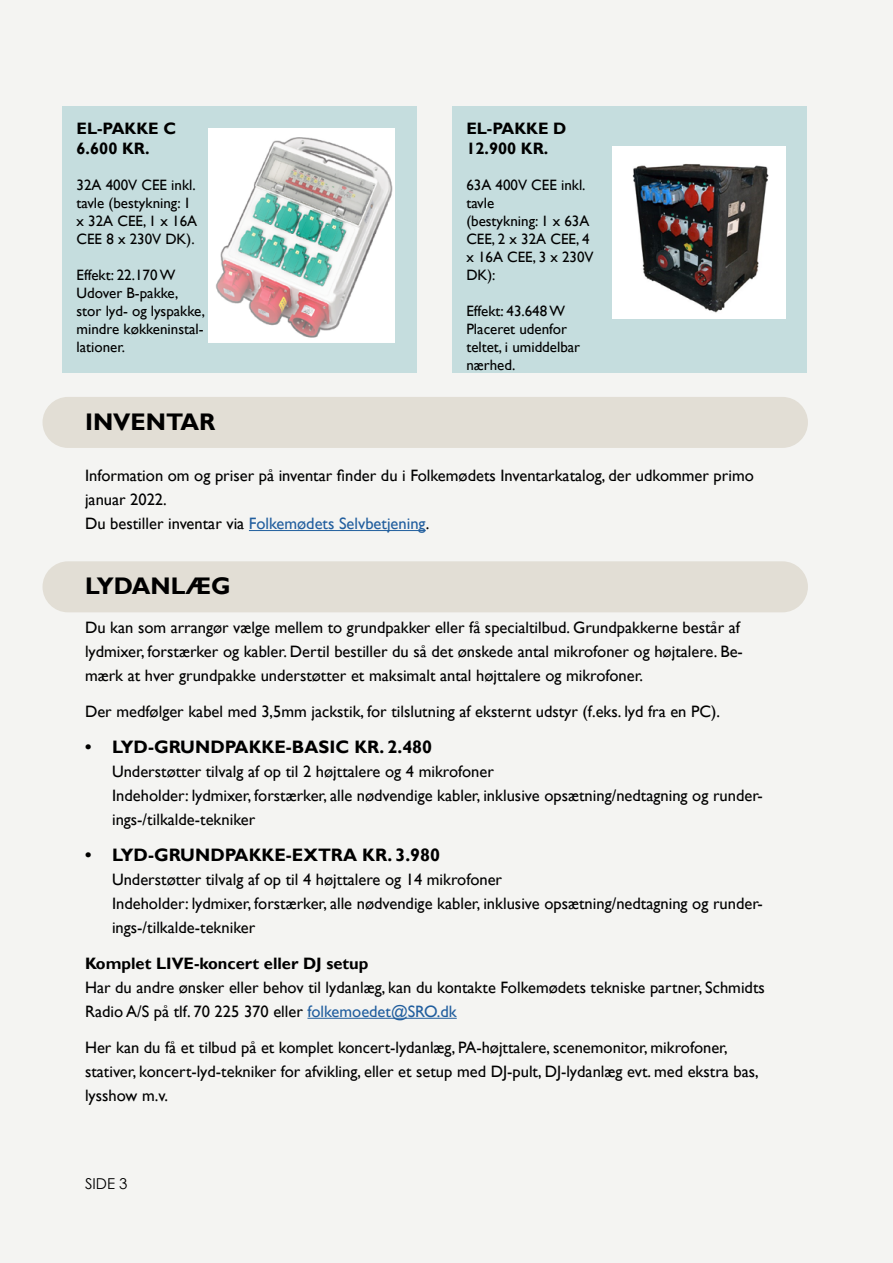
<style>
.page{position:relative;width:893px;height:1263px;background:#f4f4f2}
.page>*{position:absolute;margin:0;border:0;box-sizing:border-box;transform-origin:0 0}
.t1{font:700 24px "Gill Sans";color:#000}
.t2{font:700 18px "Gill Sans";color:#000}
.t3{font:16.5px/24px "Gill Sans";color:#000}
.t4{font:700 16.5px/19.8px "Gill Sans";color:#000}
.t5{font:15px/18px "Gill Sans";color:#000}
.t6{font:15px "Century Gothic";color:#000}
.s1{color:#215e9e}
</style>
<div class="page">
<div style="left:43px;top:561px;width:765px;height:51px;background:#e2ded5;border-radius:26px"></div>
<hr style="left:307px;top:1018px;width:150px;height:1px;background:#215e9e">
<div style="left:43px;top:397px;width:765px;height:51px;background:#e2ded5;border-radius:26px"></div>
<hr style="left:249px;top:530px;width:177px;height:1px;background:#215e9e">
<div style="left:452px;top:106px;width:354px;height:267px;background:#c5ddde"></div>
<div style="left:62px;top:106px;width:355px;height:267px;background:#c5ddde"></div>
<img style="left:208px;top:128px;width:187px;height:214px">
<img style="left:613px;top:146px;width:172px;height:173px">
<p class="t4" style="left:77px;top:119px;width:101px">EL-PAKKE C<br>6.600 KR.</p>
<p class="t5" style="left:77px;top:176px;width:122px">32A 400V CEE inkl. tavle (bestykning: 1 x 32A CEE, 1 x 16A<br>CEE 8 x 230V DK).</p>
<p class="t5" style="left:77px;top:266px;width:130px">Effekt: 22.170 W<br>Udover B-pakke, stor lyd- og lyspakke, mindre køkkeninstal&shy;lationer.</p>
<p class="t4" style="left:466px;top:119px;width:102px">EL-PAKKE D<br>12.900 KR.</p>
<p class="t5" style="left:466px;top:176px;width:129px">63A 400V CEE inkl. tavle<br>(bestykning: 1 x 63A<br>CEE, 2 x 32A CEE, 4 x 16A CEE, 3 x 230V<br>DK):</p>
<p class="t5" style="left:466px;top:302px;width:115px">Effekt: 43.648 W<br>Placeret udenfor teltet, i umiddelbar nærhed.</p>
<h1 class="t1" style="left:85px;top:407px;width:132px">INVENTAR</h1>
<p class="t3" style="left:85px;top:464px;width:670px">Information om og priser på inventar finder du i Folkemødets Inventarkatalog, der udkommer primo januar 2022.<br>Du bestiller inventar via <span class="s1">Folkemødets Selvbetjening</span>.</p>
<h1 class="t1" style="left:85px;top:572px;width:147px">LYDANLÆG</h1>
<p class="t3" style="left:85px;top:616px;width:659px">Du kan som arrangør vælge mellem to grundpakker eller få specialtilbud. Grundpakkerne består af lydmixer, forstærker og kabler. Dertil bestiller du så det ønskede antal mikrofoner og højtalere. Be&shy;mærk at hver grundpakke understøtter et maksimalt antal højttalere og mikrofoner.</p>
<p class="t3" style="left:85px;top:700px;width:637px">Der medfølger kabel med 3,5mm jackstik, for tilslutning af eksternt udstyr (f.eks. lyd fra en PC).</p>
<p class="t2" style="left:85px;top:736px;width:349px">• LYD-GRUNDPAKKE-BASIC KR. 2.480</p>
<p class="t3" style="left:112px;top:760px;width:652px">Understøtter tilvalg af op til 2 højttalere og 4 mikrofoner<br>Indeholder: lydmixer, forstærker, alle nødvendige kabler, inklusive opsætning/nedtagning og runder&shy;ings-/tilkalde-tekniker</p>
<p class="t2" style="left:85px;top:844px;width:356px">• LYD-GRUNDPAKKE-EXTRA KR. 3.980</p>
<p class="t3" style="left:112px;top:868px;width:652px">Understøtter tilvalg af op til 4 højttalere og 14 mikrofoner<br>Indeholder: lydmixer, forstærker, alle nødvendige kabler, inklusive opsætning/nedtagning og runder&shy;ings-/tilkalde-tekniker</p>
<p class="t4" style="left:85px;top:954px;width:285px">Komplet LIVE-koncert eller DJ setup</p>
<p class="t3" style="left:85px;top:976px;width:681px">Har du andre ønsker eller behov til lydanlæg, kan du kontakte Folkemødets tekniske partner, Schmidts<br>Radio A/S på tlf. 70 225 370 eller <span class="s1">folkemoedet@SRO.dk</span></p>
<p class="t3" style="left:85px;top:1036px;width:675px">Her kan du få et tilbud på et komplet koncert-lydanlæg, PA-højttalere, scenemonitor, mikrofoner, stativer, koncert-lyd-tekniker for afvikling, eller et setup med DJ-pult, DJ-lydanlæg evt. med ekstra bas, lysshow m.v.</p>
<p class="t6" style="left:85px;top:1173px;width:44px">SIDE 3</p>
</div>
